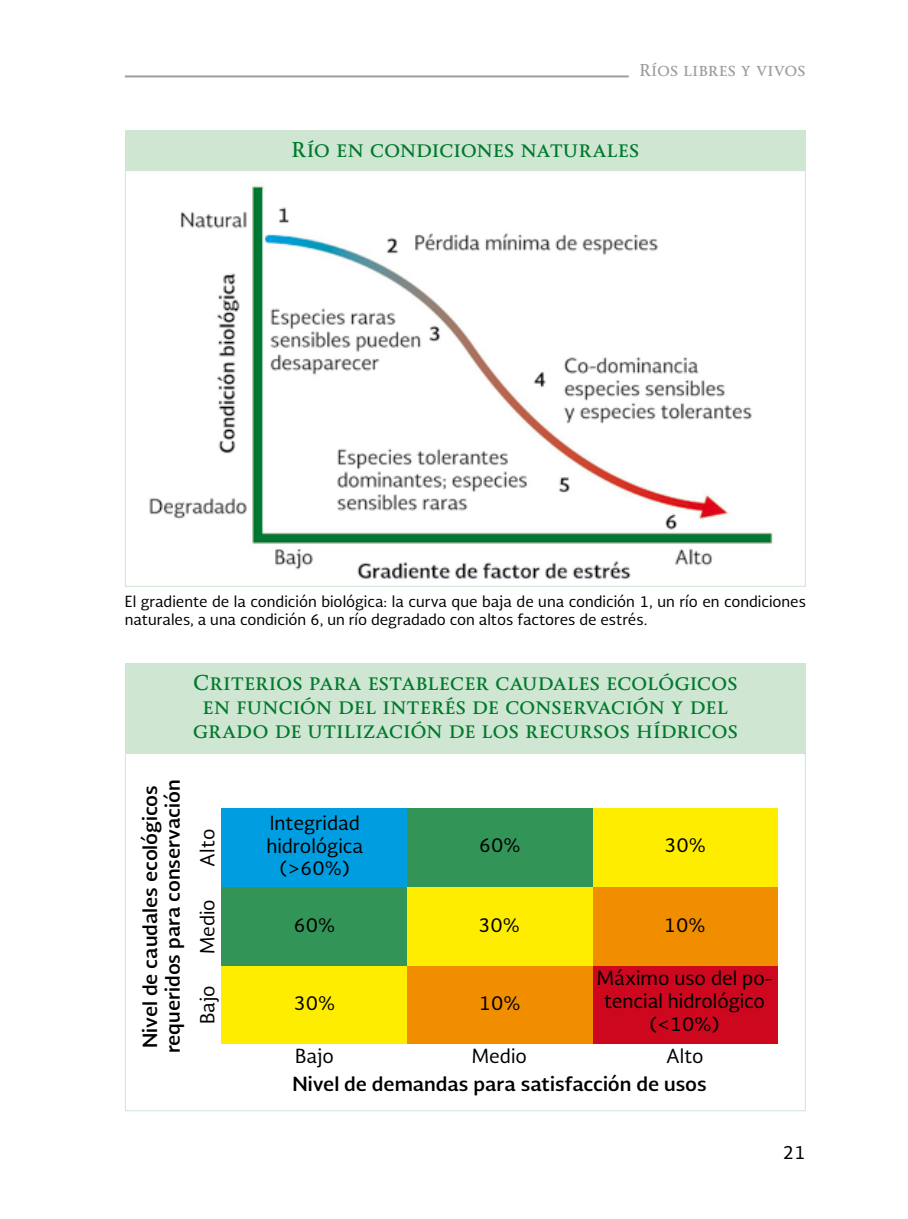
<style>
.page{position:relative;width:908px;height:1219px;background:#fff}
.page>*{position:absolute;margin:0;border:0;box-sizing:border-box;transform-origin:0 0}
.t1{font:700 20px/24px "Soberana Titular";color:#00792c;text-align:center}
.t2{font:19px/22.8px "Soberana Sans";color:#000;text-align:center}
.t3{font:700 19px/22.8px "Soberana Sans";color:#000}
.t4{font:18px "Soberana Sans";color:#000}
.t5{font:700 16px "Soberana Titular";color:#9c9e9f}
.t6{font:15px/18px "Soberana Sans";color:#000}
</style>
<div class="page">
<hr style="left:125px;top:75px;width:503px;height:2px;background:#9c9e9f">
<img style="left:149px;top:186px;width:624px;height:394px">
<div style="left:125px;top:130px;width:680px;height:41px;background:#cfe6d2"></div>
<div style="left:125px;top:663px;width:680px;height:91px;background:#cfe6d2"></div>
<div style="left:592px;top:965px;width:185px;height:79px;background:#cd071e"></div>
<div style="left:221px;top:965px;width:186px;height:79px;background:#ffed00"></div>
<div style="left:407px;top:965px;width:185px;height:79px;background:#f18e00"></div>
<div style="left:592px;top:886px;width:185px;height:79px;background:#f18e00"></div>
<div style="left:221px;top:886px;width:186px;height:79px;background:#339457"></div>
<div style="left:407px;top:886px;width:185px;height:79px;background:#ffed00"></div>
<div style="left:592px;top:808px;width:185px;height:79px;background:#ffed00"></div>
<div style="left:221px;top:808px;width:186px;height:79px;background:#009ee0"></div>
<div style="left:407px;top:808px;width:185px;height:79px;background:#339457"></div>
<p class="t5" style="left:638px;top:60px;width:168px">Ríos libres y vivos</p>
<h1 class="t1" style="left:291px;top:137px;width:349px">Río en condiciones naturales</h1>
<p class="t6" style="left:125px;top:592px;width:682px">El gradiente de la condición biológica: la curva que baja de una condición 1, un río en condiciones naturales, a una condición 6, un río degradado con altos factores de estrés.</p>
<h1 class="t1" style="left:193px;top:670px;width:546px">Criterios para establecer caudales ecológicos en función del interés de conservación y del grado de utilización de los recursos hídricos</h1>
<p class="t3" style="left:138px;top:1053px;width:275px;rotate:-90deg">Nivel de caudales ecológicos requeridos para conservación</p>
<p class="t2" style="left:195px;top:866px;width:39px;rotate:-90deg">Alto</p>
<p class="t2" style="left:195px;top:954px;width:57px;rotate:-90deg">Medio</p>
<p class="t2" style="left:195px;top:1024px;width:40px;rotate:-90deg">Bajo</p>
<p class="t2" style="left:266px;top:811px;width:98px">Integridad hidrológica (&gt;60%)</p>
<p class="t2" style="left:478px;top:833px;width:43px">60%</p>
<p class="t2" style="left:663px;top:833px;width:43px">30%</p>
<p class="t2" style="left:293px;top:913px;width:43px">60%</p>
<p class="t2" style="left:478px;top:913px;width:43px">30%</p>
<p class="t2" style="left:663px;top:913px;width:43px">10%</p>
<p class="t2" style="left:293px;top:991px;width:43px">30%</p>
<p class="t2" style="left:295px;top:1044px;width:40px">Bajo</p>
<p class="t2" style="left:478px;top:991px;width:43px">10%</p>
<p class="t2" style="left:471px;top:1044px;width:57px">Medio</p>
<p class="t2" style="left:596px;top:966px;width:177px">Máximo uso del po&shy;tencial hidrológico (&lt;10%)</p>
<p class="t2" style="left:666px;top:1044px;width:39px">Alto</p>
<p class="t3" style="left:292px;top:1071px;width:415px">Nivel de demandas para satisfacción de usos</p>
<p class="t4" style="left:782px;top:1140px;width:25px">21</p>
</div>
